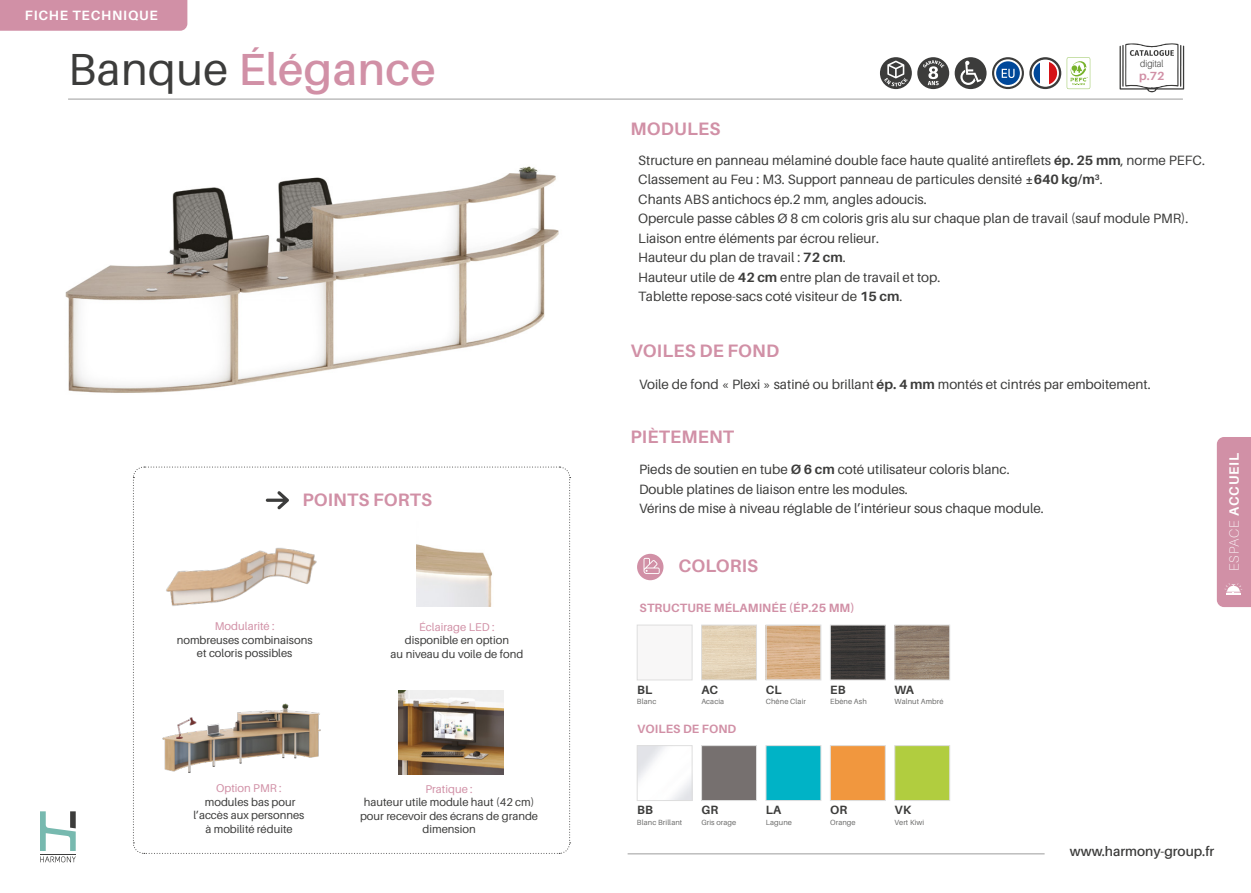
<style>
.page{position:relative;width:1251px;height:893px;background:#fff}
.page>*{position:absolute;margin:0;border:0;box-sizing:border-box;transform-origin:0 0}
.TITRE_GAMME___CATA_2{font:600 45px "Aileron";letter-spacing:.01em;color:#d190a6}
.PLATEAU{font:700 18px "Aileron";letter-spacing:.01em;color:#d190a6}
.TEXTE_COURANT{font:13.5px "Aileron";color:#3c3c3b}
.NOM_ESPACE___GABARI{font:700 13.5px "Aileron";letter-spacing:.06em;color:#fff}
.t1{font:600 13.5px "Aileron";color:#3c3c3b}
.SOUS_CATEGORIE__CATA{font:700 12px "Aileron";letter-spacing:.01em;color:#d190a6}
.COULEUR___REFERENCE{font:700 12px "Aileron";letter-spacing:.01em;color:#3c3c3b}
.t2{font:700 11.85px "Aileron";color:#d190a6}
.POINT_FORT__CATA_202{font:11.25px/13.5px "Aileron";color:#3c3c3b;text-align:center}
.POINT_FORT__CATA_202-2{font:11.25px "Aileron";color:#d190a6}
.t3{font:300 9.9px "Aileron";color:#3c3c3b;scale:.9 1}
.NOMCOULEUR_NUANCIER{font:7.5px "Aileron";letter-spacing:.01em;color:#6b6b6a}
.s1{font-weight:400;color:#3c3c3b}
.s2{color:#d190a6}
.s3{font-weight:700}
.s4{font-weight:100}
</style>
<div class="page">
<svg style="left:40px;top:811px;width:36px;height:51px"></svg>
<hr style="left:627px;top:854px;width:417px;height:1px;background:#9d9d9c">
<img style="left:65px;top:166px;width:494px;height:227px">
<svg style="left:1119px;top:43px;width:64px;height:50px"></svg>
<div style="left:637px;top:554px;width:26px;height:26px;background:#d190a6;border-radius:50%"></div>
<svg style="left:643px;top:558px;width:16px;height:16px"></svg>
<div style="left:637px;top:625px;width:55px;height:55px;background:#f8f7f7;border:1px solid #dedede"></div>
<img style="left:703px;top:627px;width:51px;height:51px">
<div style="left:701px;top:625px;width:55px;height:55px;border:1px solid #dedede"></div>
<img style="left:767px;top:627px;width:51px;height:51px">
<div style="left:765px;top:625px;width:56px;height:55px;border:1px solid #dedede"></div>
<img style="left:832px;top:627px;width:51px;height:51px">
<img style="left:896px;top:627px;width:51px;height:51px">
<div style="left:894px;top:625px;width:55px;height:55px;border:1px solid #dedede"></div>
<div style="left:637px;top:745px;width:55px;height:56px;border:1px solid #dedede"></div>
<div style="left:701px;top:745px;width:55px;height:56px;background:#76706f;border:1px solid #dedede"></div>
<div style="left:765px;top:745px;width:56px;height:56px;background:#00b3c6;border:1px solid #dedede"></div>
<div style="left:830px;top:745px;width:55px;height:56px;background:#f1973e;border:1px solid #dedede"></div>
<div style="left:894px;top:745px;width:55px;height:56px;background:#b1cd3f;border:1px solid #dedede"></div>
<svg style="left:133px;top:466px;width:437px;height:388px"></svg>
<img style="left:398px;top:691px;width:105px;height:84px">
<img style="left:161px;top:539px;width:160px;height:81px">
<img style="left:417px;top:521px;width:79px;height:85px">
<img style="left:157px;top:680px;width:179px;height:104px">
<hr style="left:68px;top:99px;width:1114px;height:1px;background:#9d9d9c">
<svg style="left:880px;top:57px;width:31px;height:32px"></svg>
<svg style="left:917px;top:57px;width:32px;height:32px"></svg>
<svg style="left:954px;top:57px;width:32px;height:32px"></svg>
<svg style="left:960px;top:61px;width:21px;height:24px"></svg>
<svg style="left:991px;top:57px;width:32px;height:32px"></svg>
<svg style="left:993px;top:59px;width:28px;height:28px"></svg>
<svg style="left:1001px;top:69px;width:13px;height:9px"></svg>
<svg style="left:1029px;top:57px;width:32px;height:32px"></svg>
<svg style="left:1032px;top:60px;width:8px;height:26px"></svg>
<div style="left:1040px;top:60px;width:9px;height:26px;background:#fff"></div>
<svg style="left:1049px;top:60px;width:9px;height:26px"></svg>
<div style="left:1031px;top:60px;width:27px;height:27px;border:2px solid #fff;border-radius:50%"></div>
<svg style="left:1066px;top:57px;width:23px;height:32px"></svg>
<div style="left:0;top:0;width:187px;height:31px;background:#d190a6"></div>
<div style="left:1216px;top:437px;width:34px;height:170px;background:#d190a6"></div>
<p class="NOM_ESPACE___GABARI" style="left:25px;top:8px;width:134px">FICHE TECHNIQUE</p>
<p class="TITRE_GAMME___CATA_2" style="left:68px;top:45px;width:369px"><span class="s1">Banque</span> Élégance</p>
<p class="PLATEAU" style="left:302px;top:490px;width:131px">POINTS FORTS</p>
<p class="POINT_FORT__CATA_202" style="left:177px;top:620px;width:137px"><span class="s2">Modularité :<br></span>nombreuses combinaisons</p>
<p class="POINT_FORT__CATA_202" style="left:197px;top:647px;width:97px">et coloris possibles</p>
<p class="POINT_FORT__CATA_202-2" style="left:419px;top:620px;width:77px">Éclairage LED :</p>
<p class="POINT_FORT__CATA_202" style="left:405px;top:633px;width:106px">disponible en option</p>
<p class="POINT_FORT__CATA_202" style="left:390px;top:647px;width:134px">au niveau du voile de fond</p>
<p class="POINT_FORT__CATA_202-2" style="left:216px;top:782px;width:67px">Option PMR :</p>
<p class="POINT_FORT__CATA_202" style="left:205px;top:795px;width:92px">modules bas pour</p>
<p class="POINT_FORT__CATA_202" style="left:193px;top:809px;width:112px">l’accès aux personnes</p>
<p class="POINT_FORT__CATA_202" style="left:205px;top:822px;width:89px">à mobilité réduite</p>
<p class="POINT_FORT__CATA_202-2" style="left:425px;top:783px;width:49px">Pratique :</p>
<p class="POINT_FORT__CATA_202" style="left:364px;top:796px;width:172px">hauteur utile module haut (42 cm)</p>
<p class="POINT_FORT__CATA_202" style="left:360px;top:809px;width:179px">pour recevoir des écrans de grande dimension</p>
<p class="t3" style="left:1139px;top:58px;width:27px">digital</p>
<p class="t2" style="left:1138px;top:69px;width:27px">p.72</p>
<p class="PLATEAU" style="left:630px;top:119px;width:91px">MODULES</p>
<p class="TEXTE_COURANT" style="left:638px;top:153px;width:568px">Structure en panneau mélaminé double face haute qualité antireflets <span class="s3">ép. 25 mm</span>, norme PEFC.</p>
<p class="TEXTE_COURANT" style="left:638px;top:172px;width:466px">Classement au Feu : M3. Support panneau de particules densité <span class="s3">±640 kg/m</span><sup>3</sup>.</p>
<p class="TEXTE_COURANT" style="left:638px;top:192px;width:290px">Chants ABS antichocs ép.2 mm, angles adoucis.</p>
<p class="TEXTE_COURANT" style="left:638px;top:211px;width:551px">Opercule passe câbles Ø 8 cm coloris gris alu sur chaque plan de travail (sauf module PMR).</p>
<p class="TEXTE_COURANT" style="left:638px;top:231px;width:242px">Liaison entre éléments par écrou relieur.</p>
<p class="TEXTE_COURANT" style="left:638px;top:250px;width:209px">Hauteur du plan de travail : <span class="s3">72 cm</span>.</p>
<p class="TEXTE_COURANT" style="left:638px;top:270px;width:303px">Hauteur utile de <span class="s3">42 cm</span> entre plan de travail et top.</p>
<p class="TEXTE_COURANT" style="left:638px;top:289px;width:266px">Tablette repose-sacs coté visiteur de <span class="s3">15 cm</span>.</p>
<p class="PLATEAU" style="left:630px;top:341px;width:150px">VOILES DE FOND</p>
<p class="TEXTE_COURANT" style="left:639px;top:377px;width:513px">Voile de fond « Plexi » satiné ou brillant <span class="s3">ép. 4 mm</span> montés et cintrés par emboitement.</p>
<p class="PLATEAU" style="left:630px;top:426px;width:105px">PIÈTEMENT</p>
<p class="TEXTE_COURANT" style="left:639px;top:462px;width:372px">Pieds de soutien en tube <span class="s3">Ø 6 cm</span> coté utilisateur coloris blanc.</p>
<p class="TEXTE_COURANT" style="left:639px;top:482px;width:270px">Double platines de liaison entre les modules.</p>
<p class="TEXTE_COURANT" style="left:639px;top:501px;width:406px">Vérins de mise à niveau réglable de l’intérieur sous chaque module.</p>
<p class="PLATEAU" style="left:678px;top:556px;width:81px">COLORIS</p>
<p class="SOUS_CATEGORIE__CATA" style="left:639px;top:601px;width:217px">STRUCTURE MÉLAMINÉE (ÉP.25 MM)</p>
<p class="NOM_ESPACE___GABARI" style="left:1226px;top:571px;width:120px;rotate:-90deg"><span class="s4">ESPACE</span> ACCUEIL</p>
<p class="COULEUR___REFERENCE" style="left:637px;top:683px;width:17px">BL</p>
<p class="NOMCOULEUR_NUANCIER" style="left:637px;top:697px;width:21px">Blanc</p>
<p class="COULEUR___REFERENCE" style="left:701px;top:683px;width:18px">AC</p>
<p class="NOMCOULEUR_NUANCIER" style="left:701px;top:697px;width:24px">Acacia</p>
<p class="SOUS_CATEGORIE__CATA" style="left:637px;top:722px;width:101px">VOILES DE FOND</p>
<p class="COULEUR___REFERENCE" style="left:765px;top:683px;width:17px">CL</p>
<p class="NOMCOULEUR_NUANCIER" style="left:765px;top:697px;width:42px">Chêne Clair</p>
<p class="COULEUR___REFERENCE" style="left:830px;top:683px;width:17px">EB</p>
<p class="NOMCOULEUR_NUANCIER" style="left:830px;top:697px;width:38px">Ebène Ash</p>
<p class="COULEUR___REFERENCE" style="left:894px;top:683px;width:21px">WA</p>
<p class="NOMCOULEUR_NUANCIER" style="left:894px;top:697px;width:50px">Walnut Ambré</p>
<p class="COULEUR___REFERENCE" style="left:637px;top:803px;width:17px">BB</p>
<p class="NOMCOULEUR_NUANCIER" style="left:637px;top:818px;width:47px">Blanc Brillant</p>
<p class="COULEUR___REFERENCE" style="left:701px;top:803px;width:18px">GR</p>
<p class="NOMCOULEUR_NUANCIER" style="left:701px;top:818px;width:36px">Gris orage</p>
<p class="COULEUR___REFERENCE" style="left:765px;top:803px;width:17px">LA</p>
<p class="NOMCOULEUR_NUANCIER" style="left:765px;top:818px;width:28px">Lagune</p>
<p class="COULEUR___REFERENCE" style="left:830px;top:803px;width:19px">OR</p>
<p class="NOMCOULEUR_NUANCIER" style="left:830px;top:818px;width:27px">Orange</p>
<p class="COULEUR___REFERENCE" style="left:894px;top:803px;width:18px">VK</p>
<p class="NOMCOULEUR_NUANCIER" style="left:894px;top:818px;width:31px">Vert Kiwi</p>
<p class="t1" style="left:1069px;top:843px;width:146px">www.harmony-group.fr</p>
</div>
